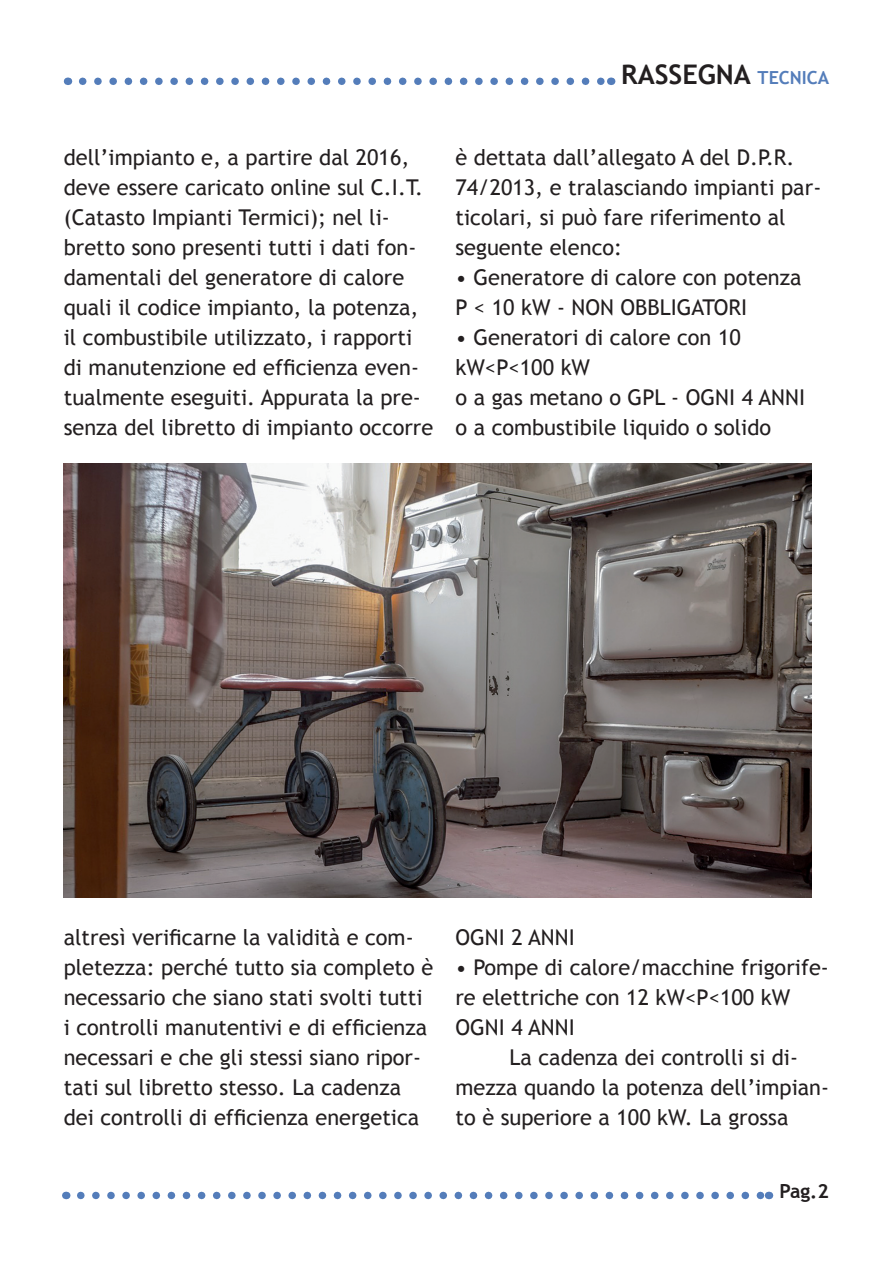
<style>
.page{position:relative;width:893px;height:1263px;background:#fff}
.page>*{position:absolute;margin:0;border:0;box-sizing:border-box;transform-origin:0 0}
.t1{font:700 27px "Trebuchet MS";color:#231f20}
.t2{font:21.75px/30px "Trebuchet MS";color:#231f20}
.t3{font:700 19.5px "Trebuchet MS";color:#231f20}
.s1{font-size:18px;color:#547dba}
</style>
<div class="page">
<svg style="left:83px;top:78px;width:520px;height:7px"></svg>
<svg style="left:81px;top:1192px;width:680px;height:7px"></svg>
<img style="left:64px;top:464px;width:747px;height:434px">
<p class="t1" style="left:621px;top:57px;width:210px">RASSEGNA <span class="s1">TECNICA</span></p>
<p class="t2" style="left:64px;top:142px;width:371px">dell’impianto e, a partire dal 2016, deve essere caricato online sul C.I.T. (Catasto Impianti Termici); nel li&shy;bretto sono presenti tutti i dati fon&shy;damentali del generatore di calore quali il codice impianto, la potenza, il combustibile utilizzato, i rapporti di manutenzione ed efficienza even&shy;tualmente eseguiti. Appurata la pre&shy;senza del libretto di impianto occorre</p>
<p class="t2" style="left:455px;top:142px;width:367px">è dettata dall’allegato A del D.P.R.<br>74/2013, e tralasciando impianti par&shy;ticolari, si può fare riferimento al seguente elenco:</p>
<p class="t2" style="left:455px;top:262px;width:348px">• Generatore di calore con potenza<br>P &lt; 10 kW - NON OBBLIGATORI</p>
<p class="t2" style="left:455px;top:322px;width:351px">• Generatori di calore con 10 kW&lt;P&lt;100 kW<br>o a gas metano o GPL - OGNI 4 ANNI o a combustibile liquido o solido</p>
<p class="t2" style="left:64px;top:922px;width:371px">altresì verificarne la validità e com&shy;pletezza: perché tutto sia completo è necessario che siano stati svolti tutti i controlli manutentivi e di efficienza necessari e che gli stessi siano ripor&shy;tati sul libretto stesso. La cadenza dei controlli di efficienza energetica</p>
<p class="t2" style="left:455px;top:922px;width:121px">OGNI 2 ANNI</p>
<p class="t2" style="left:455px;top:952px;width:375px">• Pompe di calore/macchine frigorife&shy;re elettriche con 12 kW&lt;P&lt;100 kW<br>OGNI 4 ANNI</p>
<p class="t2" style="left:455px;top:1042px;width:375px;text-indent:54px">La cadenza dei controlli si di&shy;mezza quando la potenza dell’impian&shy;to è superiore a 100 kW. La grossa</p>
<p class="t3" style="left:780px;top:1179px;width:51px">PAG.2</p>
</div>
